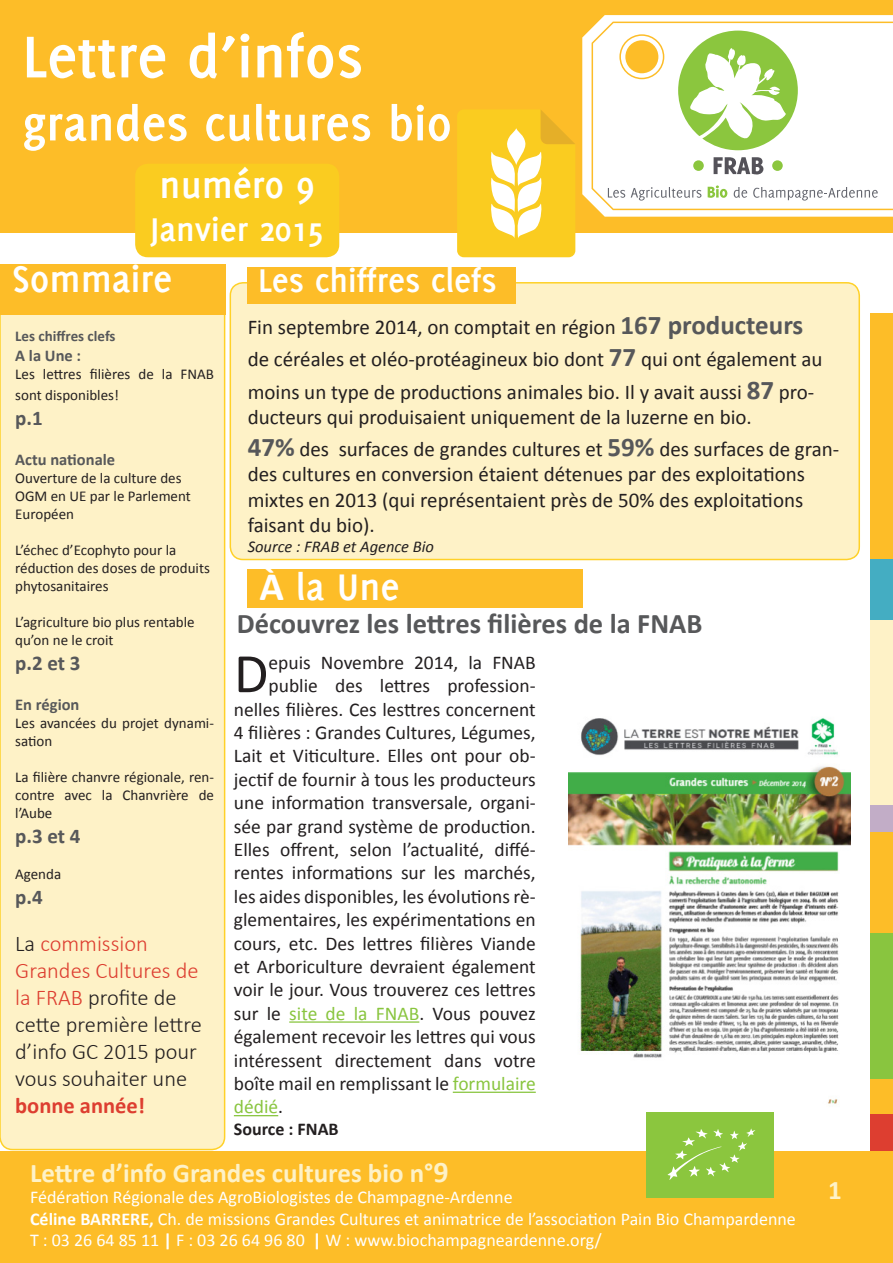
<style>
.page{position:relative;width:893px;height:1263px;background:#fff}
.page>*{position:absolute;margin:0;border:0;box-sizing:border-box;transform-origin:0 0}
.t1{font:700 64.5px "Delicious";color:#fff}
.t2{font:56.4px "Calibri";color:#231f20}
.t3{font:700 52.5px "Delicious";color:#fff}
.t4{font:700 40.5px "Delicious";color:#fff}
.t5{font:700 36px "Delicious";color:#fff}
.t6{font:700 28.5px "Calibri";color:#57585a}
.t7{font:700 27px "Calibri";color:#fef2c7}
.t8{font:300 22.5px/27px "Calibri";color:#231f20}
.t9{font:21px/25.2px "Calibri";color:#231f20}
.t10{font:700 21px "Calibri";color:#57585a}
.t11{font:19.5px "Calibri";color:#231f20}
.t12{font:19.5px "Calibri";color:#89c53f}
.t13{font:18px/21.6px "Calibri";color:#fff}
.t14{font:700 18px "Calibri";color:#231f20}
.t15{font:700 16.5px "Calibri";color:#57585a}
.t16{font:italic 16.5px "Calibri";color:#231f20}
.t17{font:15px/18px "Calibri";color:#231f20}
.t18{font:700 15px "Calibri";color:#57585a}
.s1{color:#dd3e30}
.s2{font-weight:700;color:#dd3e30}
.s3{font-weight:700;font-size:27px;color:#57585a}
.s4{font-family:"Calibri"}
.s5{color:#89c53f}
.s6{color:#231f20}
.s7{font-size:30px}
.s8{font-weight:700}
</style>
<div class="page">
<div style="left:870px;top:313px;width:23px;height:811px;background:#fdbd28"></div>
<div style="left:870px;top:559px;width:23px;height:453px;background:#44adc2"></div>
<div style="left:870px;top:621px;width:23px;height:453px;background:#fef2c7"></div>
<div style="left:870px;top:805px;width:23px;height:205px;background:#c2adc7"></div>
<div style="left:870px;top:852px;width:23px;height:226px;background:#89c53f"></div>
<div style="left:870px;top:832px;width:23px;height:100px;background:#fdbd28"></div>
<div style="left:870px;top:1114px;width:23px;height:39px;background:#dd3e30"></div>
<div style="left:0;top:1151px;width:893px;height:112px;background:#fdbd28"></div>
<div style="left:230px;top:283px;width:629px;height:276px;background:#fef2c7;border-radius:13px"></div>
<div style="left:230px;top:282px;width:630px;height:278px;border:2px solid #ffd128;border-radius:13px"></div>
<div style="left:0;top:303px;width:225px;height:846px;background:#fef2c7;border-radius:13px"></div>
<div style="left:0;top:302px;width:225px;height:848px;border:2px solid #ffd128;border-radius:13px"></div>
<div style="left:646px;top:1112px;width:128px;height:85px;background:#8bc63e"></div>
<svg style="left:667px;top:1128px;width:88px;height:52px"></svg>
<div style="left:0;top:0;width:892px;height:233px;background:#fdbd28"></div>
<svg style="left:582px;top:15px;width:311px;height:202px;background:#fef5e0"></svg>
<svg style="left:592px;top:22px;width:301px;height:188px;background:#fefbf3"></svg>
<svg style="left:457px;top:110px;width:118px;height:147px"></svg>
<div style="left:135px;top:164px;width:204px;height:93px;background:#facc20;border-radius:13px"></div>
<div style="left:247px;top:569px;width:336px;height:39px;background:#fdbd28"></div>
<div style="left:0;top:264px;width:225px;height:51px;background:#fdbd28"></div>
<hr style="left:289px;top:1021px;width:130px;height:2px;background:#89c53f">
<hr style="left:453px;top:1091px;width:83px;height:2px;background:#89c53f">
<hr style="left:234px;top:1115px;width:44px;height:1px;background:#89c53f">
<div style="left:247px;top:267px;width:269px;height:36px;background:#fdbd28"></div>
<svg style="left:678px;top:31px;width:120px;height:119px;background:#c6e3a1"></svg>
<div style="left:693px;top:160px;width:11px;height:11px;background:#8bc63e;border-radius:50%"></div>
<svg style="left:714px;top:157px;width:49px;height:17px"></svg>
<div style="left:772px;top:160px;width:11px;height:11px;background:#8bc63e;border-radius:50%"></div>
<svg style="left:608px;top:188px;width:17px;height:10px"></svg>
<svg style="left:631px;top:187px;width:70px;height:14px"></svg>
<svg style="left:708px;top:185px;width:19px;height:13px"></svg>
<svg style="left:734px;top:187px;width:13px;height:11px"></svg>
<svg style="left:753px;top:187px;width:125px;height:14px;background:#dfe0e1"></svg>
<img style="left:568px;top:718px;width:282px;height:386px">
<p class="t1" style="left:22px;top:20px;width:342px">Lettre d’infos</p>
<p class="t3" style="left:22px;top:93px;width:431px">grandes cultures bio</p>
<p class="t4" style="left:160px;top:162px;width:157px">numéro 9</p>
<p class="t5" style="left:151px;top:209px;width:175px">Janvier 2015</p>
<p class="t4" style="left:12px;top:256px;width:162px">Sommaire</p>
<p class="t18" style="left:15px;top:326px;width:102px">Les chiffres clefs</p>
<p class="t15" style="left:15px;top:345px;width:67px">A la Une :</p>
<p class="t17" style="left:15px;top:363px;width:200px;line-height:21.6px">Les lettres filières de la FNAB sont disponibles!</p>
<p class="t10" style="left:15px;top:405px;width:29px">p.1</p>
<p class="t15" style="left:15px;top:449px;width:101px">Actu nationale</p>
<p class="t17" style="left:15px;top:469px;width:177px">Ouverture de la culture des<br>OGM en UE par le Parlement<br>Européen</p>
<p class="t17" style="left:15px;top:541px;width:196px">L’échec d’Ecophyto pour la réduction des doses de produits phytosanitaires</p>
<p class="t17" style="left:15px;top:613px;width:181px">L’agriculture bio plus rentable qu’on ne le croit</p>
<p class="t10" style="left:15px;top:650px;width:67px">p.2 et 3</p>
<p class="t15" style="left:15px;top:694px;width:66px">En région</p>
<p class="t17" style="left:15px;top:714px;width:200px">Les avancées du projet dynami&shy;sation</p>
<p class="t17" style="left:15px;top:768px;width:200px;text-align:justify">La filière chanvre régionale, ren&shy;contre avec la Chanvrière de l’Aube</p>
<p class="t10" style="left:15px;top:823px;width:67px">p.3 et 4</p>
<p class="t17" style="left:15px;top:865px;width:48px">Agenda</p>
<p class="t10" style="left:15px;top:884px;width:29px">p.4</p>
<p class="t8" style="left:15px;top:930px;width:188px">La <span class="s1">commission<br>Grandes Cultures de la FRAB</span> profite de cette première lettre d’info GC 2015 pour vous souhaiter une <span class="s2">bonne année!</span></p>
<p class="t5" style="left:258px;top:260px;width:240px">Les chiffres clefs</p>
<p class="t9" style="left:248px;top:311px;width:576px;line-height:32.4px">Fin septembre 2014, on comptait en région <span class="s3">167 producteurs </span>de céréales et oléo-protéagineux bio dont <span class="s3">77</span> qui ont également au moins un type de productions animales bio. Il y avait aussi <span class="s3">87</span> pro-</p>
<p class="t9" style="left:248px;top:404px;width:506px">ducteurs qui produisaient uniquement de la luzerne en bio.</p>
<p class="t9" style="left:248px;top:437px;width:593px"><span class="s3">47%</span> des surfaces de grandes cultures et <span class="s3">59%</span> des surfaces de gran&shy;des cultures en conversion étaient détenues par des exploitations mixtes en 2013 (qui représentaient près de 50% des exploitations faisant du bio).</p>
<p class="t16" style="left:248px;top:535px;width:188px">Source : FRAB et Agence Bio</p>
<p class="t4" style="left:259px;top:563px;width:141px"><span class="s4">À</span> la Une</p>
<p class="t6" style="left:237px;top:605px;width:467px">Découvrez les lettres filières de la FNAB</p>
<p class="t2" style="left:234px;top:638px;width:36px">D</p>
<p class="t11" style="left:269px;top:650px;width:269px">epuis Novembre 2014, la FNAB</p>
<p class="t11" style="left:269px;top:673px;width:269px">publie des lettres profession-</p>
<p class="t11" style="left:234px;top:697px;width:303px">nelles filières. Ces lesttres concernent</p>
<p class="t11" style="left:234px;top:720px;width:303px">4 filières : Grandes Cultures, Légumes,</p>
<p class="t11" style="left:234px;top:744px;width:303px">Lait et Viticulture. Elles ont pour ob-</p>
<p class="t11" style="left:234px;top:767px;width:303px">jectif de fournir à tous les producteurs</p>
<p class="t11" style="left:234px;top:790px;width:303px">une information transversale, organi-</p>
<p class="t11" style="left:234px;top:814px;width:303px">sée par grand système de production.</p>
<p class="t11" style="left:234px;top:837px;width:303px">Elles offrent, selon l’actualité, diffé-</p>
<p class="t11" style="left:234px;top:861px;width:303px">rentes informations sur les marchés,</p>
<p class="t11" style="left:234px;top:884px;width:303px">les aides disponibles, les évolutions rè-</p>
<p class="t11" style="left:234px;top:907px;width:303px">glementaires, les expérimentations en</p>
<p class="t11" style="left:234px;top:931px;width:303px">cours, etc. Des lettres filières Viande</p>
<p class="t11" style="left:234px;top:954px;width:303px">et Arboriculture devraient également</p>
<p class="t11" style="left:234px;top:978px;width:303px">voir le jour. Vous trouverez ces lettres</p>
<p class="t11" style="left:234px;top:1001px;width:303px">sur le <span class="s5">site de la FNAB</span>. Vous pouvez</p>
<p class="t11" style="left:234px;top:1024px;width:303px">également recevoir les lettres qui vous</p>
<p class="t11" style="left:234px;top:1048px;width:303px">intéressent directement dans votre</p>
<p class="t11" style="left:234px;top:1071px;width:303px">boîte mail en remplissant le <span class="s5">formulaire</span></p>
<p class="t12" style="left:234px;top:1095px;width:51px">dédié<span class="s6">.</span></p>
<p class="t14" style="left:234px;top:1117px;width:106px">Source : FNAB</p>
<h3 class="t7" style="left:30px;top:1155px;width:420px">Lettre d’info Grandes cultures bio n°<span class="s7">9</span></h3>
<p class="t13" style="left:30px;top:1186px;width:767px">Fédération Régionale des AgroBiologistes de Champagne-Ardenne<br><span class="s8">Céline BARRERE,</span> Ch. de missions Grandes Cultures et animatrice de l’association Pain Bio Champardenne<br>T : 03 26 64 85 11 <span class="s8">|</span> F : 03 26 64 96 80 <span class="s8">|</span> W : www.biochampagneardenne.org/</p>
<p class="t7" style="left:828px;top:1172px;width:15px">1</p>
</div>
